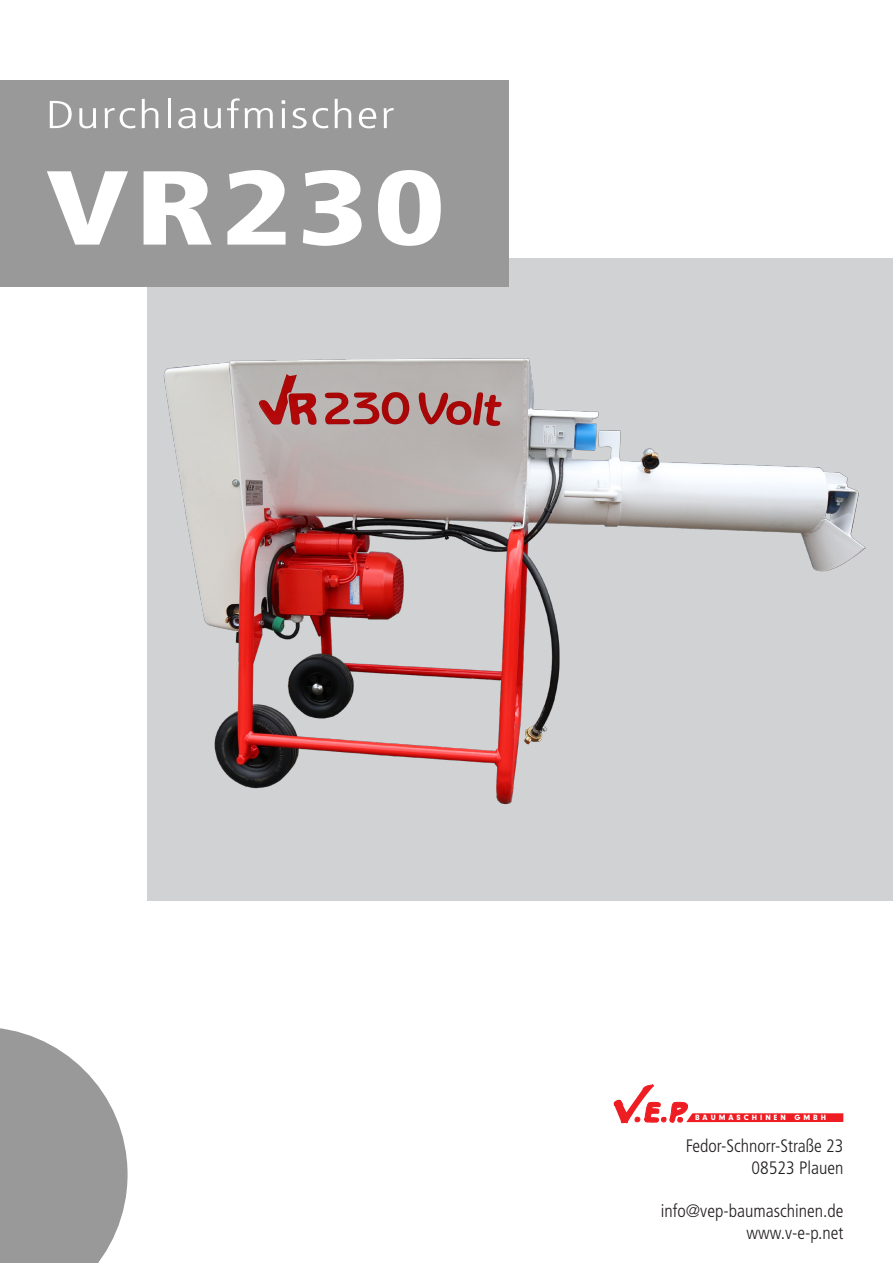
<style>
.page{position:relative;width:893px;height:1263px;background:#fff}
.page>*{position:absolute;margin:0;border:0;box-sizing:border-box;transform-origin:0 0}
.t1{font:900 condensed 105px "Frutiger LT Std";letter-spacing:.04em;color:#fff;scale:1.3 1}
.t2{font:300 condensed 39px "Frutiger LT Std";letter-spacing:.04em;color:#fff;scale:1.3 1}
.t3{font:300 condensed 18px "Frutiger LT Std";color:#231f20}
.t4{font:900 7.95px "Neuzeit Gro";letter-spacing:.375em;color:#fff}
</style>
<div class="page">
<div style="left:147px;top:258px;width:746px;height:643px;background:#d1d2d4"></div>
<svg style="left:0;top:1028px;width:128px;height:235px"></svg>
<div style="left:0;top:80px;width:508px;height:207px;background:#999"></div>
<svg style="left:614px;top:1084px;width:229px;height:39px"></svg>
<img style="left:163px;top:358px;width:703px;height:447px">
<p class="t2" style="left:46px;top:93px;width:270px">Durchlaufmischer</p>
<p class="t1" style="left:46px;top:145px;width:309px">VR230</p>
<p class="t4" style="left:695px;top:1113px;width:132px">BAUMASCHINEN GMBH</p>
<p class="t3" style="left:686px;top:1136px;width:159px">Fedor-Schnorr-Straße 23</p>
<p class="t3" style="left:751px;top:1157px;width:93px">08523 Plauen</p>
<p class="t3" style="left:661px;top:1200px;width:184px">info@vep-baumaschinen.de</p>
<p class="t3" style="left:746px;top:1222px;width:98px">www.v-e-p.net</p>
</div>
